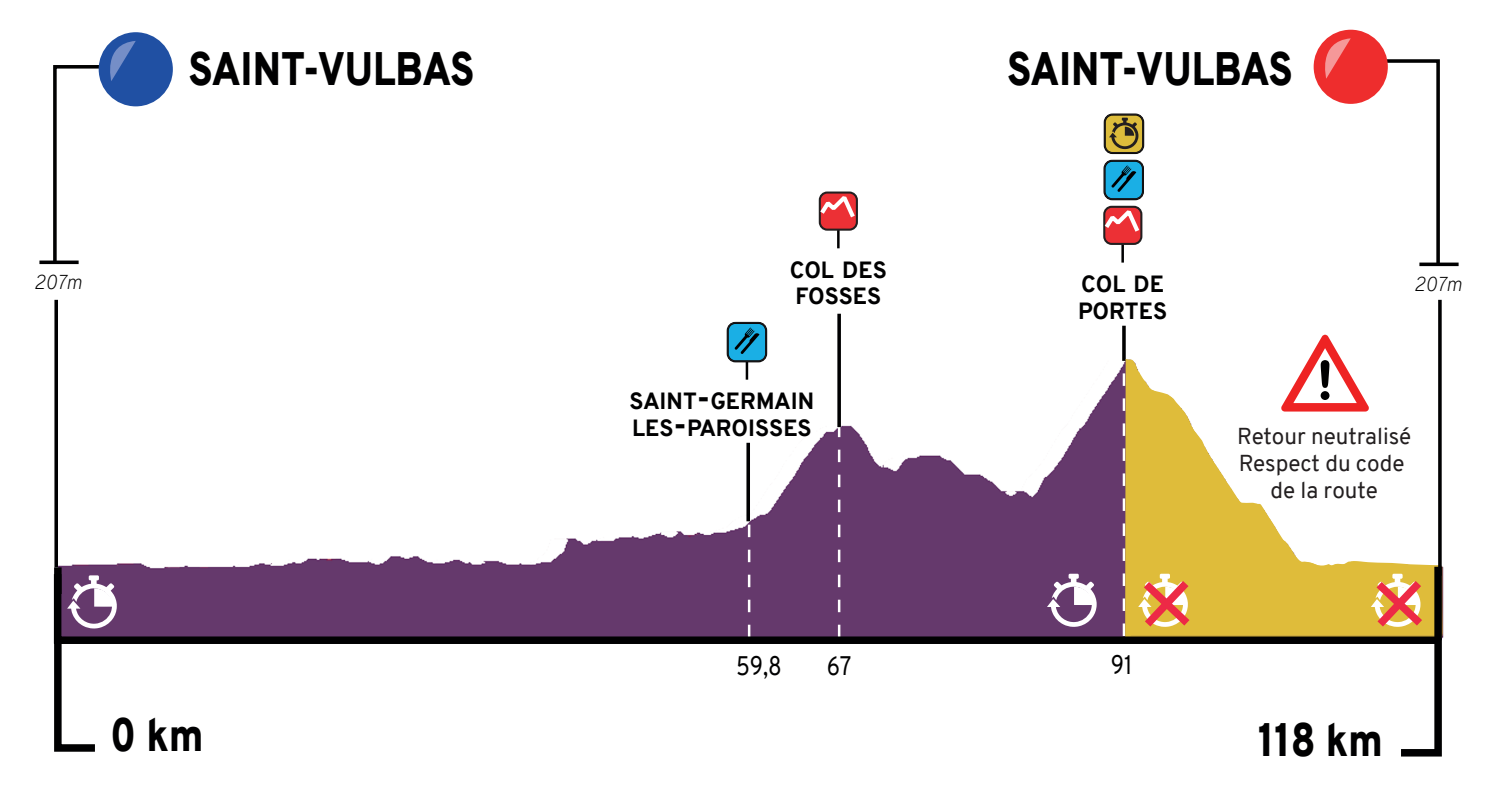
<style>
.page{position:relative;width:1489px;height:804px;background:#fff}
.page>*{position:absolute;margin:0;border:0;box-sizing:border-box;transform-origin:0 0}
.t1{font:900 45.75px "Overpass";color:#000001;scale:.85 1}
.t2{font:26.25px "Overpass";color:#000001;scale:.85 1}
.t3{font:800 23px/26.2px "Overpass";color:#000001}
.t4{font:22.5px/27px "Overpass";color:#231f20;text-align:center}
.t5{font:italic 200 19.5px "Overpass";color:#000001}
.s1{font-size:32.75px}
</style>
<div class="page">
<img style="left:54px;top:299px;width:1388px;height:337px">
<svg style="left:1364px;top:57px;width:77px;height:210px"></svg>
<svg style="left:54px;top:300px;width:4px;height:260px"></svg>
<div style="left:99px;top:32px;width:74px;height:74px;background:#2050a3;border-radius:50%"></div>
<svg style="left:51px;top:41px;width:85px;height:224px"></svg>
<div style="left:1313px;top:30px;width:74px;height:74px;background:#ee2d2d;border-radius:50%"></div>
<svg style="left:1316px;top:38px;width:34px;height:41px"></svg>
<svg style="left:1419px;top:262px;width:39px;height:4px"></svg>
<svg style="left:39px;top:260px;width:40px;height:4px"></svg>
<svg style="left:837px;top:427px;width:3px;height:209px"></svg>
<svg style="left:837px;top:231px;width:2px;height:17px"></svg>
<hr style="left:837px;top:314px;width:3px;height:113px;background:#000001">
<div style="left:819px;top:192px;width:37px;height:38px;background:#ec3035;border-radius:7px"></div>
<div style="left:818px;top:191px;width:39px;height:40px;border:2px solid #231f20;border-radius:7px"></div>
<svg style="left:818px;top:191px;width:40px;height:31px"></svg>
<svg style="left:1121px;top:245px;width:2px;height:17px"></svg>
<hr style="left:1122px;top:326px;width:3px;height:35px;background:#000001">
<div style="left:1104px;top:207px;width:37px;height:37px;background:#ec3035;border-radius:7px"></div>
<div style="left:1103px;top:206px;width:39px;height:39px;border:2px solid #231f20;border-radius:7px"></div>
<svg style="left:1103px;top:205px;width:39px;height:31px"></svg>
<div style="left:1103px;top:160px;width:40px;height:40px;background:#1aafe5;border:2px solid #050504;border-radius:8px"></div>
<div style="left:1104px;top:160px;width:39px;height:39px;border:1px solid #211d1f;border-radius:8px"></div>
<svg style="left:1111px;top:165px;width:25px;height:27px"></svg>
<svg style="left:747px;top:521px;width:3px;height:115px"></svg>
<hr style="left:745px;top:361px;width:3px;height:19px;background:#000001">
<svg style="left:746px;top:443px;width:4px;height:78px"></svg>
<div style="left:726px;top:322px;width:41px;height:40px;background:#1aafe5;border:2px solid #050504;border-radius:8px"></div>
<div style="left:727px;top:322px;width:39px;height:39px;border:1px solid #211d1f;border-radius:8px"></div>
<svg style="left:734px;top:327px;width:25px;height:27px"></svg>
<svg style="left:1122px;top:356px;width:322px;height:280px"></svg>
<svg style="left:1437px;top:300px;width:4px;height:267px"></svg>
<div style="left:54px;top:636px;width:1385px;height:8px;background:#000001"></div>
<div style="left:1434px;top:567px;width:7px;height:73px;background:#000001"></div>
<div style="left:1103px;top:114px;width:41px;height:40px;background:#ddbc3b;border:2px solid #050504;border-radius:8px"></div>
<div style="left:1104px;top:114px;width:39px;height:39px;border:1px solid #211d1f;border-radius:8px"></div>
<svg style="left:1109px;top:118px;width:29px;height:31px"></svg>
<svg style="left:1135px;top:573px;width:62px;height:61px;background:#e7a960"></svg>
<svg style="left:1368px;top:573px;width:76px;height:184px"></svg>
<svg style="left:53px;top:560px;width:64px;height:192px"></svg>
<svg style="left:1046px;top:574px;width:50px;height:53px"></svg>
<svg style="left:1280px;top:335px;width:88px;height:76px"></svg>
<div style="left:1320px;top:391px;width:9px;height:9px;background:#000001;border-radius:4px"></div>
<h1 class="t1" style="left:188px;top:37px;width:337px">SAINT-VULBAS</h1>
<h1 class="t1" style="left:1007px;top:37px;width:337px">SAINT-VULBAS</h1>
<p class="t3" style="left:789px;top:257px;width:98px">COL DES<br>FOSSES</p>
<p class="t5" style="left:34px;top:268px;width:50px">207m</p>
<p class="t5" style="left:1413px;top:270px;width:50px">207m</p>
<p class="t3" style="left:1078px;top:271px;width:90px">COL DE<br>PORTES</p>
<h1 class="t1" style="left:110px;top:702px;width:111px">0 km</h1>
<p class="t3" style="left:629px;top:388px;width:186px">SAINT<span class="s1">-</span>GERMAIN<br>LES<span class="s1">-</span>PAROISSES</p>
<p class="t2" style="left:736px;top:647px;width:55px">59,8</p>
<p class="t2" style="left:826px;top:647px;width:30px">67</p>
<p class="t2" style="left:1110px;top:646px;width:27px">91</p>
<p class="t4" style="left:1237px;top:423px;width:175px">Retour neutralisé<br>Respect du code de la route</p>
<h1 class="t1" style="left:1258px;top:707px;width:148px">118 km</h1>
</div>
